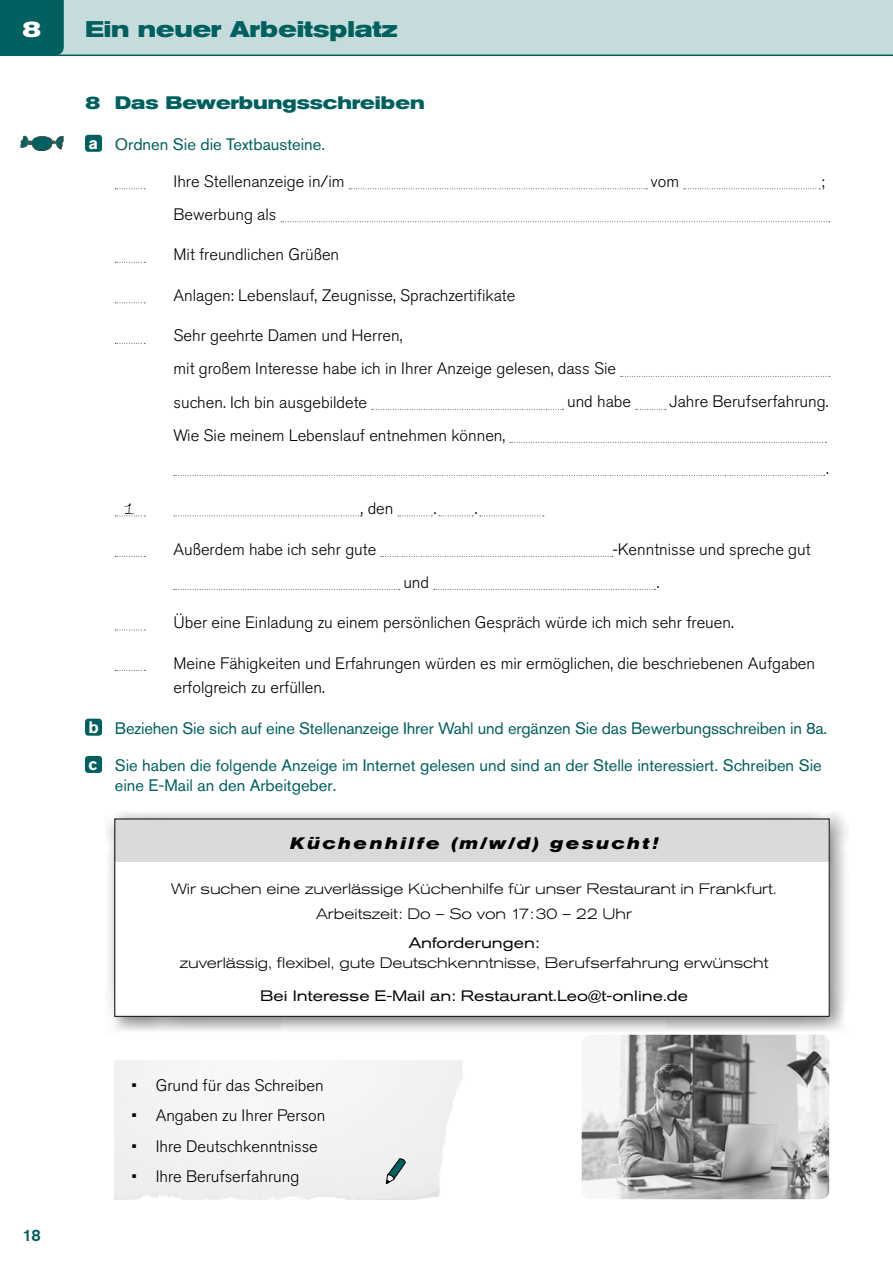
<style>
.page{position:relative;width:893px;height:1263px;background:#fff}
.page>*{position:absolute;margin:0;border:0;box-sizing:border-box;transform-origin:0 0}
.t1{font:700 expanded 22.5px "Akzidenz Grotesk Pro";color:#00605f}
.t2{font:700 expanded 22.5px "Akzidenz Grotesk Pro";color:#fff}
.t3{font:21.3px "Bradley Hand ITC";color:#000}
.t4{font:700 expanded 18px "Akzidenz Grotesk Pro";color:#00605f}
.t5{font:300 16.5px/33px "Akzidenz Grotesk Pro";color:#000}
.t6{font:16.5px/20.2px "Akzidenz Grotesk Pro";color:#00605f}
.t7{font:italic 700 expanded 16.5px "Akzidenz Grotesk Pro";letter-spacing:.14em;color:#000}
.t8{font:700 16.5px "Akzidenz Grotesk Pro";color:#fff}
.t9{font:500 16.5px "Akzidenz Grotesk Pro";color:#00605f}
.t10{font:300 expanded 15px/24.5px "Akzidenz Grotesk Pro";color:#000;text-align:center}
.t11{font:expanded 15px "Akzidenz Grotesk Pro";color:#000}
</style>
<div class="page">
<svg style="left:115px;top:188px;width:30px;height:1px"></svg>
<svg style="left:349px;top:188px;width:298px;height:1px"></svg>
<svg style="left:684px;top:188px;width:136px;height:1px"></svg>
<svg style="left:281px;top:221px;width:549px;height:1px"></svg>
<svg style="left:115px;top:262px;width:30px;height:1px"></svg>
<svg style="left:115px;top:302px;width:30px;height:1px"></svg>
<svg style="left:115px;top:343px;width:30px;height:1px"></svg>
<svg style="left:621px;top:376px;width:209px;height:1px"></svg>
<svg style="left:372px;top:409px;width:191px;height:1px"></svg>
<svg style="left:636px;top:409px;width:30px;height:1px"></svg>
<svg style="left:510px;top:442px;width:316px;height:1px"></svg>
<svg style="left:174px;top:475px;width:651px;height:1px"></svg>
<svg style="left:115px;top:515px;width:30px;height:1px"></svg>
<svg style="left:174px;top:515px;width:187px;height:1px"></svg>
<svg style="left:398px;top:515px;width:34px;height:1px"></svg>
<svg style="left:439px;top:515px;width:34px;height:1px"></svg>
<svg style="left:480px;top:515px;width:64px;height:1px"></svg>
<svg style="left:115px;top:556px;width:30px;height:1px"></svg>
<svg style="left:381px;top:556px;width:232px;height:1px"></svg>
<svg style="left:174px;top:589px;width:226px;height:1px"></svg>
<svg style="left:434px;top:589px;width:221px;height:1px"></svg>
<svg style="left:115px;top:629px;width:30px;height:1px"></svg>
<svg style="left:115px;top:670px;width:30px;height:1px"></svg>
<div style="left:85px;top:135px;width:17px;height:17px;background:#00605f;border-radius:3px"></div>
<div style="left:85px;top:719px;width:17px;height:17px;background:#00605f;border-radius:3px"></div>
<div style="left:85px;top:756px;width:17px;height:17px;background:#00605f;border-radius:3px"></div>
<div style="left:0;top:0;width:893px;height:55px;background:#c6dbdb"></div>
<hr style="left:0;top:55px;width:893px;height:1px;background:#00605f">
<div style="left:0;top:0;width:64px;height:55px;background:#00605f"></div>
<svg style="left:20px;top:136px;width:44px;height:15px"></svg>
<div style="left:105px;top:809px;width:743px;height:226px;background:#000;opacity:.55"></div>
<div style="left:115px;top:819px;width:714px;height:197px;background:#fff"></div>
<div style="left:115px;top:819px;width:714px;height:43px;background:#d9dada"></div>
<img style="left:582px;top:1035px;width:247px;height:164px">
<svg style="left:386px;top:1158px;width:20px;height:26px"></svg>
<h1 class="t2" style="left:22px;top:14px;width:21px">8</h1>
<h1 class="t1" style="left:85px;top:14px;width:314px">Ein neuer Arbeitsplatz</h1>
<p class="t4" style="left:85px;top:91px;width:341px">8 Das Bewerbungsschreiben</p>
<p class="t6" style="left:115px;top:134px;width:212px">Ordnen Sie die Textbausteine.</p>
<p class="t5" style="left:174px;top:165px;width:173px">Ihre Stellenanzeige in/im</p>
<p class="t5" style="left:651px;top:165px;width:30px">vom</p>
<p class="t5" style="left:821px;top:165px;width:5px">;</p>
<p class="t5" style="left:174px;top:198px;width:104px">Bewerbung als</p>
<p class="t5" style="left:174px;top:238px;width:167px">Mit freundlichen Grüßen</p>
<p class="t5" style="left:174px;top:279px;width:343px">Anlagen: Lebenslauf, Zeugnisse, Sprachzertifikate</p>
<p class="t5" style="left:174px;top:319px;width:444px">Sehr geehrte Damen und Herren,<br>mit großem Interesse habe ich in Ihrer Anzeige gelesen, dass Sie suchen. Ich bin ausgebildete</p>
<p class="t8" style="left:89px;top:133px;width:11px">a</p>
<p class="t5" style="left:567px;top:385px;width:66px">und habe</p>
<p class="t5" style="left:669px;top:385px;width:161px">Jahre Berufserfahrung.</p>
<p class="t9" style="left:23px;top:1225px;width:19px">18</p>
<p class="t8" style="left:89px;top:717px;width:12px">b</p>
<p class="t8" style="left:89px;top:753px;width:10px">c</p>
<p class="t5" style="left:174px;top:418px;width:333px">Wie Sie meinem Lebenslauf entnehmen können,</p>
<p class="t5" style="left:826px;top:451px;width:4px">.</p>
<p class="t5" style="left:361px;top:492px;width:34px">, den</p>
<p class="t5" style="left:434px;top:492px;width:4px">.</p>
<p class="t5" style="left:475px;top:492px;width:4px">.</p>
<p class="t5" style="left:174px;top:532px;width:204px">Außerdem habe ich sehr gute</p>
<p class="t5" style="left:612px;top:532px;width:200px">-Kenntnisse und spreche gut</p>
<p class="t5" style="left:403px;top:565px;width:27px">und</p>
<p class="t5" style="left:657px;top:565px;width:4px">.</p>
<p class="t5" style="left:174px;top:606px;width:562px">Über eine Einladung zu einem persönlichen Gespräch würde ich mich sehr freuen.</p>
<p class="t5" style="left:174px;top:650px;width:643px;line-height:24.5px">Meine Fähigkeiten und Erfahrungen würden es mir ermöglichen, die beschriebenen Aufgaben erfolgreich zu erfüllen.</p>
<p class="t6" style="left:115px;top:718px;width:714px">Beziehen Sie sich auf eine Stellenanzeige Ihrer Wahl und ergänzen Sie das Bewerbungsschreiben in 8a.</p>
<p class="t6" style="left:115px;top:755px;width:708px">Sie haben die folgende Anzeige im Internet gelesen und sind an der Stelle interessiert. Schreiben Sie eine E-Mail an den Arbeitgeber.</p>
<p class="t3" style="left:125px;top:494px;width:12px">1</p>
<p class="t7" style="left:290px;top:832px;width:370px">Küchenhilfe (m/w/d) gesucht!</p>
<p class="t10" style="left:171px;top:877px;width:607px">Wir suchen eine zuverlässige Küchenhilfe für unser Restaurant in Frankfurt.<br>Arbeitszeit: Do – So von 17:30 – 22 Uhr</p>
<p class="t11" style="left:409px;top:933px;width:132px">Anforderungen:</p>
<p class="t10" style="left:180px;top:950px;width:590px">zuverlässig, flexibel, gute Deutschkenntnisse, Berufserfahrung erwünscht</p>
<p class="t11" style="left:260px;top:986px;width:429px">Bei Interesse E-Mail an: Restaurant.Leo@t-online.de</p>
<p class="t5" style="left:131px;top:1069px;width:194px">• Grund für das Schreiben</p>
<p class="t5" style="left:131px;top:1099px;width:195px">• Angaben zu Ihrer Person</p>
<p class="t5" style="left:131px;top:1129px;width:188px">• Ihre Deutschkenntnisse</p>
<p class="t5" style="left:131px;top:1160px;width:169px">• Ihre Berufserfahrung</p>
</div>
